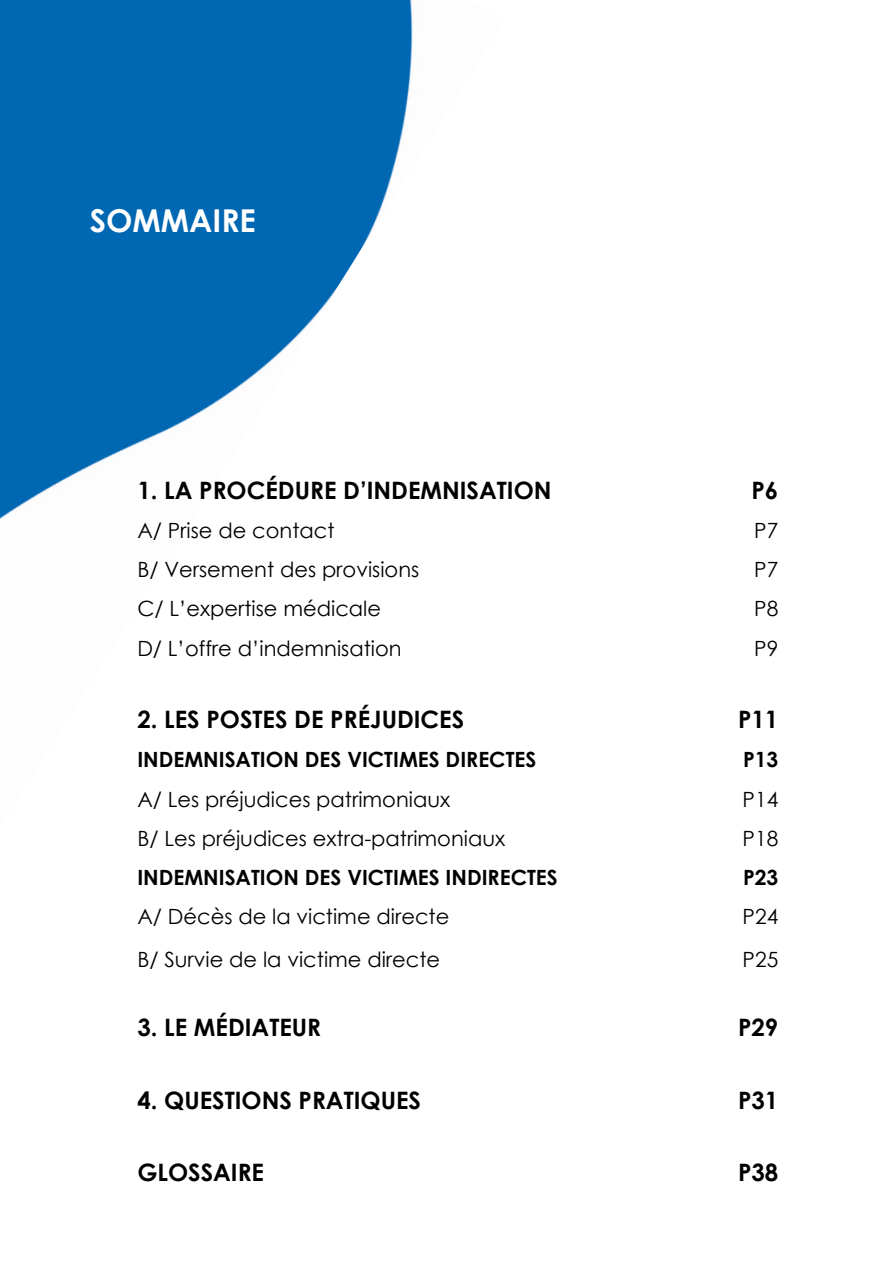
<style>
.page{position:relative;width:893px;height:1263px;background:#fff}
.page>*{position:absolute;margin:0;border:0;box-sizing:border-box;transform-origin:0 0}
.t1{font:700 31.5px "Century Gothic";color:#fff}
.t2{font:700 24px "Century Gothic";color:#000}
.t3{font:21px "Century Gothic";color:#000}
.t4{font:700 21px "Century Gothic";color:#000}
</style>
<div class="page">
<img style="left:0;top:0;width:413px;height:519px">
<h1 class="t1" style="left:90px;top:197px;width:168px">SOMMAIRE</h1>
<p class="t2" style="left:137px;top:472px;width:416px">1. LA PROCÉDURE D’INDEMNISATION</p>
<p class="t2" style="left:751px;top:472px;width:28px">P6</p>
<p class="t3" style="left:137px;top:516px;width:199px">A/ Prise de contact</p>
<p class="t3" style="left:754px;top:516px;width:26px">P7</p>
<p class="t3" style="left:137px;top:555px;width:283px">B/ Versement des provisions</p>
<p class="t3" style="left:754px;top:555px;width:26px">P7</p>
<p class="t3" style="left:137px;top:594px;width:245px">C/ L’expertise médicale</p>
<p class="t3" style="left:754px;top:594px;width:26px">P8</p>
<p class="t3" style="left:137px;top:633px;width:266px">D/ L’offre d’indemnisation</p>
<p class="t3" style="left:754px;top:633px;width:26px">P9</p>
<p class="t2" style="left:137px;top:701px;width:328px">2. LES POSTES DE PRÉJUDICES</p>
<p class="t2" style="left:738px;top:701px;width:42px">P11</p>
<p class="t4" style="left:137px;top:744px;width:401px">INDEMNISATION DES VICTIMES DIRECTES</p>
<p class="t4" style="left:743px;top:744px;width:37px">P13</p>
<p class="t3" style="left:137px;top:784px;width:314px">A/ Les préjudices patrimoniaux</p>
<p class="t3" style="left:743px;top:784px;width:37px">P14</p>
<p class="t3" style="left:137px;top:823px;width:369px">B/ Les préjudices extra-patrimoniaux</p>
<p class="t3" style="left:743px;top:823px;width:37px">P18</p>
<p class="t4" style="left:137px;top:861px;width:422px">INDEMNISATION DES VICTIMES INDIRECTES</p>
<p class="t4" style="left:743px;top:861px;width:37px">P23</p>
<p class="t3" style="left:137px;top:902px;width:314px">A/ Décès de la victime directe</p>
<p class="t3" style="left:743px;top:902px;width:37px">P24</p>
<p class="t3" style="left:137px;top:944px;width:304px">B/ Survie de la victime directe</p>
<p class="t3" style="left:743px;top:944px;width:37px">P25</p>
<p class="t2" style="left:137px;top:1009px;width:185px">3. LE MÉDIATEUR</p>
<p class="t2" style="left:738px;top:1009px;width:42px">P29</p>
<p class="t2" style="left:137px;top:1082px;width:285px">4. QUESTIONS PRATIQUES</p>
<p class="t2" style="left:738px;top:1082px;width:42px">P31</p>
<p class="t2" style="left:137px;top:1154px;width:128px">GLOSSAIRE</p>
<p class="t2" style="left:738px;top:1154px;width:42px">P38</p>
</div>
